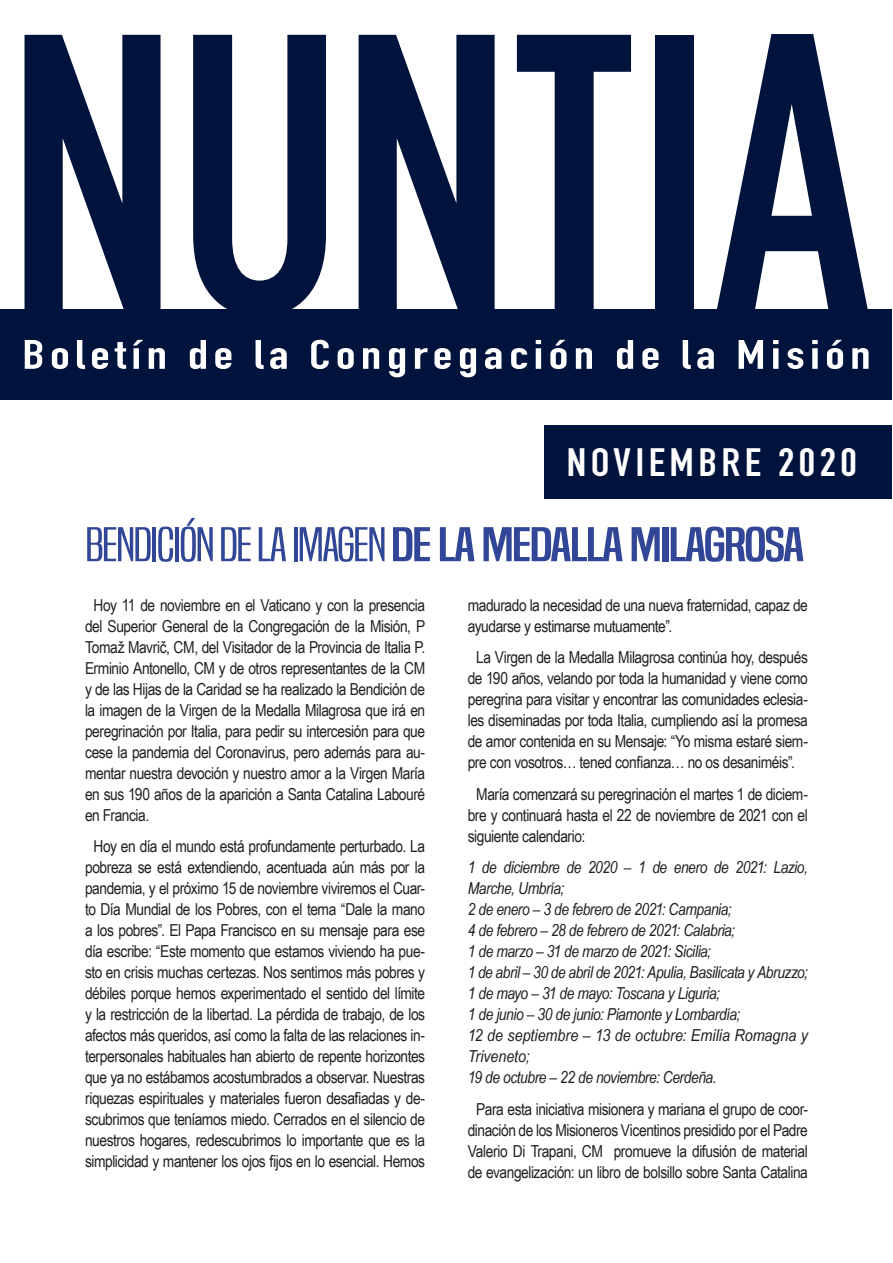
<style>
.page{position:relative;width:893px;height:1263px;background:#fff}
.page>*{position:absolute;margin:0;border:0;box-sizing:border-box;transform-origin:0 0}
.t1{font:45px "Built Titling Rg";letter-spacing:-.03em;color:#314697;scale:1.49 1}
.t2{font:700 40.5px "DIN Condensed";letter-spacing:.1em;color:#fff;scale:1.31 1}
.t3{font:700 39px "DIN Condensed";letter-spacing:.1em;color:#fff;scale:1.13 1}
.t4{font:16.5px/21px "Arial Narrow";letter-spacing:-.025em;color:#231f20;text-align:justify}
.t5{font:italic 16.5px/21px "Arial Narrow";letter-spacing:-.025em;color:#231f20}
.s1{font-family:"Built Titling Lt"}
</style>
<div class="page">
<div style="left:1px;top:309px;width:891px;height:91px;background:#00133c"></div>
<div style="left:544px;top:425px;width:348px;height:73px;background:#00133c"></div>
<svg style="left:25px;top:35px;width:136px;height:274px"></svg>
<svg style="left:193px;top:35px;width:133px;height:274px"></svg>
<svg style="left:359px;top:35px;width:136px;height:274px"></svg>
<svg style="left:517px;top:35px;width:114px;height:274px"></svg>
<div style="left:655px;top:35px;width:39px;height:278px;background:#00133c"></div>
<svg style="left:717px;top:34px;width:151px;height:275px"></svg>
<h2 class="t2" style="left:22px;top:327px;width:649px">Boletín de la Congregación de la Misión</h2>
<h3 class="t3" style="left:567px;top:436px;width:258px">NOVIEMBRE 2020</h3>
<h1 class="t1" style="left:85px;top:518px;width:484px"><span class="s1">BENDICIÓN DE LA IMAGEN</span> DE LA MEDALLA MILAGROSA</h1>
<p class="t4" style="left:85px;top:594px;width:342px;text-indent:9px">Hoy 11 de noviembre en el Vaticano y con la presencia del Superior General de la Congregación de la Misión, P Tomaž Mavrič, CM, del Visitador de la Provincia de Italia P.<br>Erminio Antonello, CM y de otros representantes de la CM y de las Hijas de la Caridad se ha realizado la Bendición de la imagen de la Virgen de la Medalla Milagrosa que irá en peregrinación por Italia, para pedir su intercesión para que cese la pandemia del Coronavirus, pero además para au&shy;mentar nuestra devoción y nuestro amor a la Virgen María en sus 190 años de la aparición a Santa Catalina Labouré en Francia.</p>
<p class="t4" style="left:85px;top:835px;width:342px;text-align:center">Hoy en día el mundo está profundamente perturbado. La pobreza se está extendiendo, acentuada aún más por la pandemia, y el próximo 15 de noviembre viviremos el Cuar&shy;to Día Mundial de los Pobres, con el tema “Dale la mano a los pobres”. El Papa Francisco en su mensaje para ese día escribe: “Este momento que estamos viviendo ha pue&shy;sto en crisis muchas certezas. Nos sentimos más pobres y débiles porque hemos experimentado el sentido del límite y la restricción de la libertad. La pérdida de trabajo, de los afectos más queridos, así como la falta de las relaciones in&shy;terpersonales habituales han abierto de repente horizontes que ya no estábamos acostumbrados a observar. Nuestras riquezas espirituales y materiales fueron desafiadas y de&shy;scubrimos que teníamos miedo. Cerrados en el silencio de nuestros hogares, redescubrimos lo importante que es la simplicidad y mantener los ojos fijos en lo esencial. Hemos</p>
<p class="t4" style="left:468px;top:594px;width:342px">madurado la necesidad de una nueva fraternidad, capaz de ayudarse y estimarse mutuamente”.</p>
<p class="t4" style="left:468px;top:646px;width:342px;text-indent:9px">La Virgen de la Medalla Milagrosa continúa hoy, después de 190 años, velando por toda la humanidad y viene como peregrina para visitar y encontrar las comunidades eclesia&shy;les diseminadas por toda Italia, cumpliendo así la promesa de amor contenida en su Mensaje: “Yo misma estaré siem&shy;pre con vosotros… tened confianza… no os desaniméis”.</p>
<p class="t4" style="left:468px;top:783px;width:342px;text-indent:9px">María comenzará su peregrinación el martes 1 de diciem&shy;bre y continuará hasta el 22 de noviembre de 2021 con el siguiente calendario:</p>
<p class="t5" style="left:468px;top:856px;width:342px">1 de diciembre de 2020 – 1 de enero de 2021: Lazio, Marche, Umbría;<br>2 de enero – 3 de febrero de 2021: Campania;<br>4 de febrero – 28 de febrero de 2021: Calabria;<br>1 de marzo – 31 de marzo de 2021: Sicilia;<br>1 de abril – 30 de abril de 2021: Apulia, Basilicata y Abruzzo; 1 de mayo – 31 de mayo: Toscana y Liguria;<br>1 de junio – 30 de junio: Piamonte y Lombardía;<br>12 de septiembre – 13 de octubre: Emilia Romagna y Triveneto;<br>19 de octubre – 22 de noviembre: Cerdeña.</p>
<p class="t4" style="left:468px;top:1098px;width:342px;text-align:center">Para esta iniciativa misionera y mariana el grupo de coor&shy;dinación de los Misioneros Vicentinos presidido por el Padre Valerio Di Trapani, CM promueve la difusión de material de evangelización: un libro de bolsillo sobre Santa Catalina</p>
</div>
